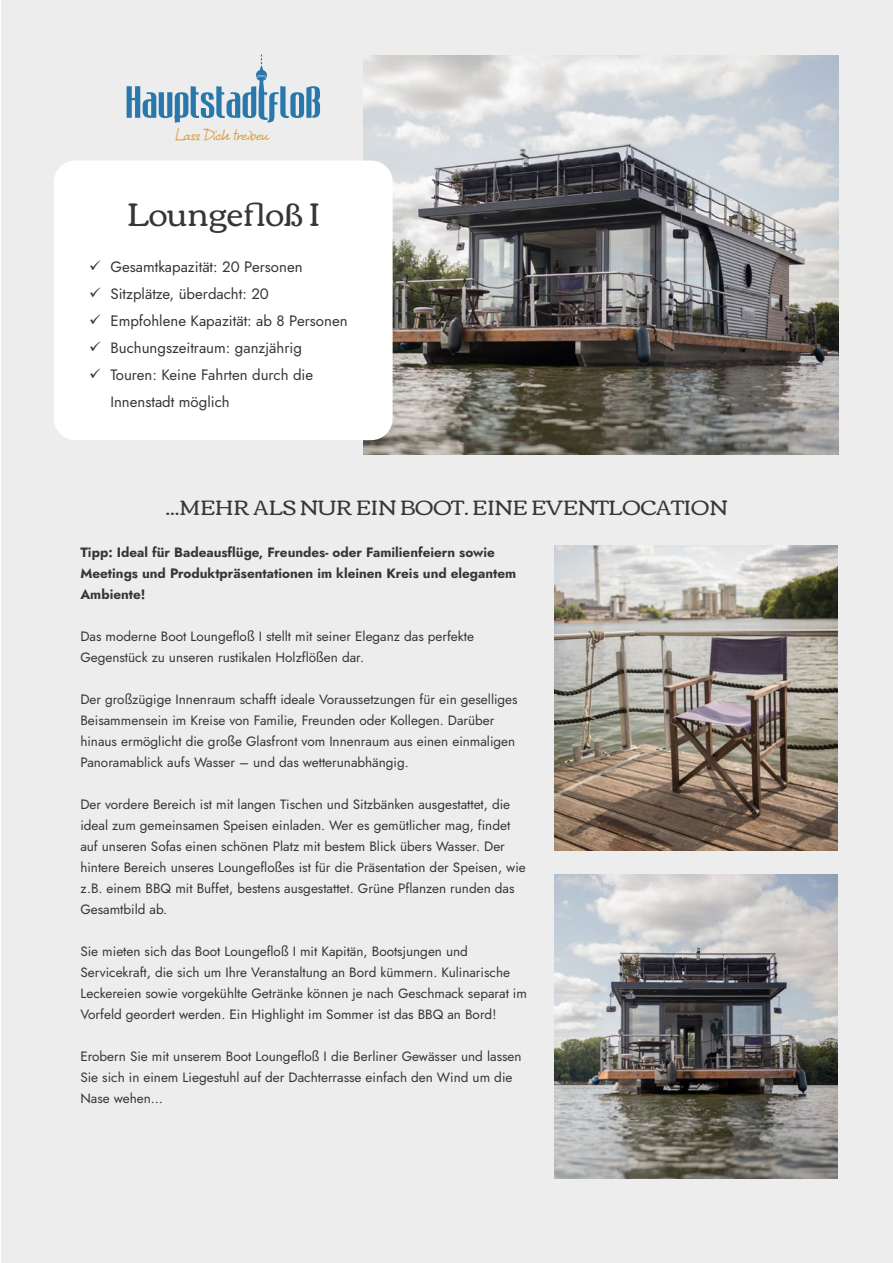
<style>
.page{position:relative;width:893px;height:1263px;background:#fff}
.page>*{position:absolute;margin:0;border:0;box-sizing:border-box;transform-origin:0 0}
.t1{font:33px "Corben";color:#363635}
.t2{font:24.75px "Kuba Reczny Neue";letter-spacing:.025em;color:#d9a246}
.t3{font:21px "Corben";color:#363635}
.t4{font:15px/27px "Jost";color:#363635}
.t5{font:13.5px/21px "Jost";color:#363635}
</style>
<div class="page">
<div style="left:1px;top:1px;width:892px;height:1262px;background:#ededed"></div>
<img style="left:554px;top:546px;width:284px;height:304px">
<img style="left:554px;top:875px;width:284px;height:304px">
<img style="left:364px;top:55px;width:474px;height:399px">
<div style="left:54px;top:161px;width:339px;height:279px;background:#fff;border-radius:21px"></div>
<svg style="left:127px;top:54px;width:193px;height:69px"></svg>
<h2 class="t2" style="left:176px;top:117px;width:95px">Lass Dich treiben</h2>
<h1 class="t1" style="left:127px;top:190px;width:195px">Loungefloß I</h1>
<p class="t4" style="left:110px;top:253px;width:239px">Gesamtkapazität: 20 Personen<br>Sitzplätze, überdacht: 20<br>Empfohlene Kapazität: ab 8 Personen<br>Buchungszeitraum: ganzjährig<br>Touren: Keine Fahrten durch die<br>Innenstadt möglich</p>
<h3 class="t3" style="left:165px;top:493px;width:564px">...MEHR ALS NUR EIN BOOT. EINE EVENTLOCATION</h3>
<p class="t5" style="left:80px;top:542px;width:437px">Tipp: Ideal für Badeausflüge, Freundes- oder Familienfeiern sowie<br>Meetings und Produktpräsentationen im kleinen Kreis und elegantem<br>Ambiente!</p>
<p class="t5" style="left:80px;top:626px;width:395px">Das moderne Boot Loungefloß I stellt mit seiner Eleganz das perfekte<br>Gegenstück zu unseren rustikalen Holzflößen dar.</p>
<p class="t5" style="left:80px;top:689px;width:439px">Der großzügige Innenraum schafft ideale Voraussetzungen für ein geselliges Beisammensein im Kreise von Familie, Freunden oder Kollegen. Darüber hinaus ermöglicht die große Glasfront vom Innenraum aus einen einmaligen Panoramablick aufs Wasser – und das wetterunabhängig.</p>
<p class="t5" style="left:80px;top:794px;width:447px">Der vordere Bereich ist mit langen Tischen und Sitzbänken ausgestattet, die ideal zum gemeinsamen Speisen einladen. Wer es gemütlicher mag, findet auf unseren Sofas einen schönen Platz mit bestem Blick übers Wasser. Der hintere Bereich unseres Loungefloßes ist für die Präsentation der Speisen, wie z.B. einem BBQ mit Buffet, bestens ausgestattet. Grüne Pflanzen runden das Gesamtbild ab.</p>
<p class="t5" style="left:80px;top:941px;width:448px">Sie mieten sich das Boot Loungefloß I mit Kapitän, Bootsjungen und Servicekraft, die sich um Ihre Veranstaltung an Bord kümmern. Kulinarische Leckereien sowie vorgekühlte Getränke können je nach Geschmack separat im Vorfeld geordert werden. Ein Highlight im Sommer ist das BBQ an Bord!</p>
<p class="t5" style="left:80px;top:1046px;width:443px">Erobern Sie mit unserem Boot Loungefloß I die Berliner Gewässer und lassen<br>Sie sich in einem Liegestuhl auf der Dachterrasse einfach den Wind um die<br>Nase wehen…</p>
</div>
